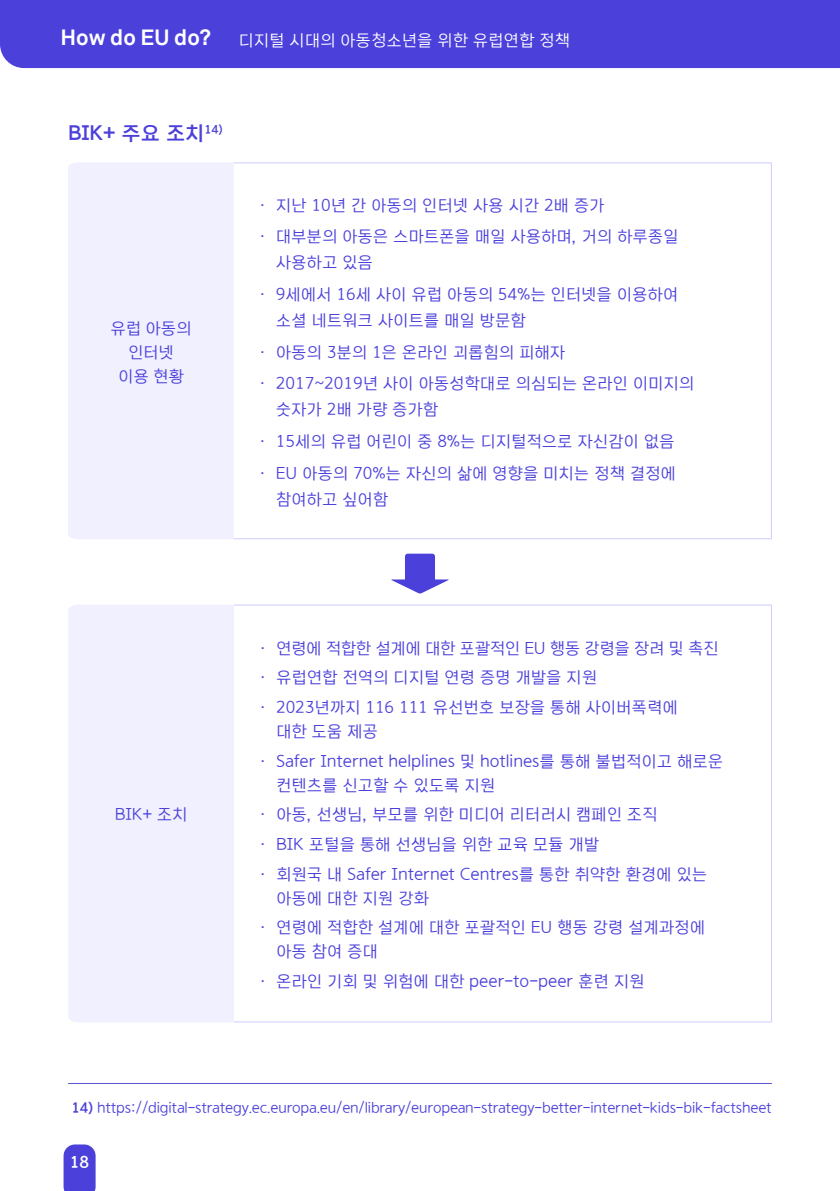
<style>
.page{position:relative;width:840px;height:1191px;background:#fff}
.page>*{position:absolute;margin:0;border:0;box-sizing:border-box;transform-origin:0 0}
.t1{font:700 20px "Koddi UD On Gothic";color:#4b40da}
.t2{font:16px/29.6px "Koddi UD On Gothic";color:#4b40da}
.t3{font:16px "Koddi UD On Gothic";color:#fff}
.t4{font:700 16px "Koddi UD On Gothic";color:#fff}
.t5{font:14px "Koddi UD On Gothic";letter-spacing:-.01em;color:#4b40da}
.s1{font-family:"Akkurat";font-weight:700;font-size:22px}
.s2{font-weight:700}
</style>
<div class="page">
<svg style="left:63px;top:1144px;width:32px;height:47px;background:#564bdc"></svg>
<div style="left:0;top:0;width:839px;height:68px;background:#4b40da"></div>
<div style="left:68px;top:162px;width:166px;height:377px;background:#f0f0ff"></div>
<div style="left:68px;top:605px;width:166px;height:417px;background:#f0f0ff"></div>
<hr style="left:68px;top:1083px;width:703px;height:1px;background:#5456d1">
<hr style="left:234px;top:162px;width:537px;height:1px;background:#ccf">
<hr style="left:770px;top:163px;width:1px;height:375px;background:#ccf">
<hr style="left:234px;top:538px;width:537px;height:1px;background:#ccf">
<hr style="left:234px;top:604px;width:537px;height:1px;background:#ccf">
<hr style="left:770px;top:605px;width:1px;height:416px;background:#ccf">
<hr style="left:234px;top:1021px;width:537px;height:1px;background:#ccf">
<svg style="left:391px;top:579px;width:58px;height:14px"></svg>
<div style="left:405px;top:553px;width:30px;height:31px;background:#4b40da;border-radius:3px"></div>
<p class="t3" style="left:60px;top:30px;width:510px"><span class="s1">How do EU do?</span> 디지털 시대의 아동청소년을 위한 유럽연합 정책</p>
<p class="t1" style="left:68px;top:121px;width:156px">BIK+ 주요 조치<sup>14)</sup></p>
<p class="t2" style="left:110px;top:315px;width:82px;line-height:24px;text-align:center">유럽 아동의 인터넷<br>이용 현황</p>
<p class="t2" style="left:259px;top:189px;width:421px;line-height:31.6px">· 지난 10년 간 아동의 인터넷 사용 시간 2배 증가<br>· 대부분의 아동은 스마트폰을 매일 사용하며, 거의 하루종일</p>
<p class="t2" style="left:259px;top:246px;width:421px;line-height:31.6px;text-indent:17px">사용하고 있음<br>· 9세에서 16세 사이 유럽 아동의 54%는 인터넷을 이용하여</p>
<p class="t2" style="left:259px;top:304px;width:436px;line-height:31.6px;text-indent:17px">소셜 네트워크 사이트를 매일 방문함<br>· 아동의 3분의 1은 온라인 괴롭힘의 피해자<br>· 2017~2019년 사이 아동성학대로 의심되는 온라인 이미지의</p>
<p class="t2" style="left:259px;top:393px;width:418px;line-height:31.6px;text-indent:17px">숫자가 2배 가량 증가함<br>· 15세의 유럽 어린이 중 8%는 디지털적으로 자신감이 없음 · EU 아동의 70%는 자신의 삶에 영향을 미치는 정책 결정에</p>
<p class="t2" style="left:276px;top:484px;width:114px">참여하고 싶어함</p>
<p class="t2" style="left:115px;top:799px;width:74px">BIK+ 조치</p>
<p class="t2" style="left:259px;top:633px;width:460px">· 연령에 적합한 설계에 대한 포괄적인 EU 행동 강령을 장려 및 촉진 · 유럽연합 전역의 디지털 연령 증명 개발을 지원<br>· 2023년까지 116 111 유선번호 보장을 통해 사이버폭력에</p>
<p class="t2" style="left:259px;top:716px;width:465px;text-indent:17px">대한 도움 제공<br>· Safer Internet helplines 및 hotlines를 통해 불법적이고 해로운</p>
<p class="t2" style="left:259px;top:770px;width:449px;text-indent:17px">컨텐츠를 신고할 수 있도록 지원<br>· 아동, 선생님, 부모를 위한 미디어 리터러시 캠페인 조직<br>· BIK 포털을 통해 선생님을 위한 교육 모듈 개발<br>· 회원국 내 Safer Internet Centres를 통한 취약한 환경에 있는</p>
<p class="t2" style="left:259px;top:882px;width:447px;text-indent:17px">아동에 대한 지원 강화<br>· 연령에 적합한 설계에 대한 포괄적인 EU 행동 강령 설계과정에</p>
<p class="t2" style="left:259px;top:936px;width:387px;text-indent:17px">아동 참여 증대<br>· 온라인 기회 및 위험에 대한 peer-to-peer 훈련 지원</p>
<p class="t5" style="left:71px;top:1099px;width:701px"><span class="s2">14)</span> https://digital-strategy.ec.europa.eu/en/library/european-strategy-better-internet-kids-bik-factsheet</p>
<p class="t4" style="left:70px;top:1152px;width:21px">18</p>
</div>
